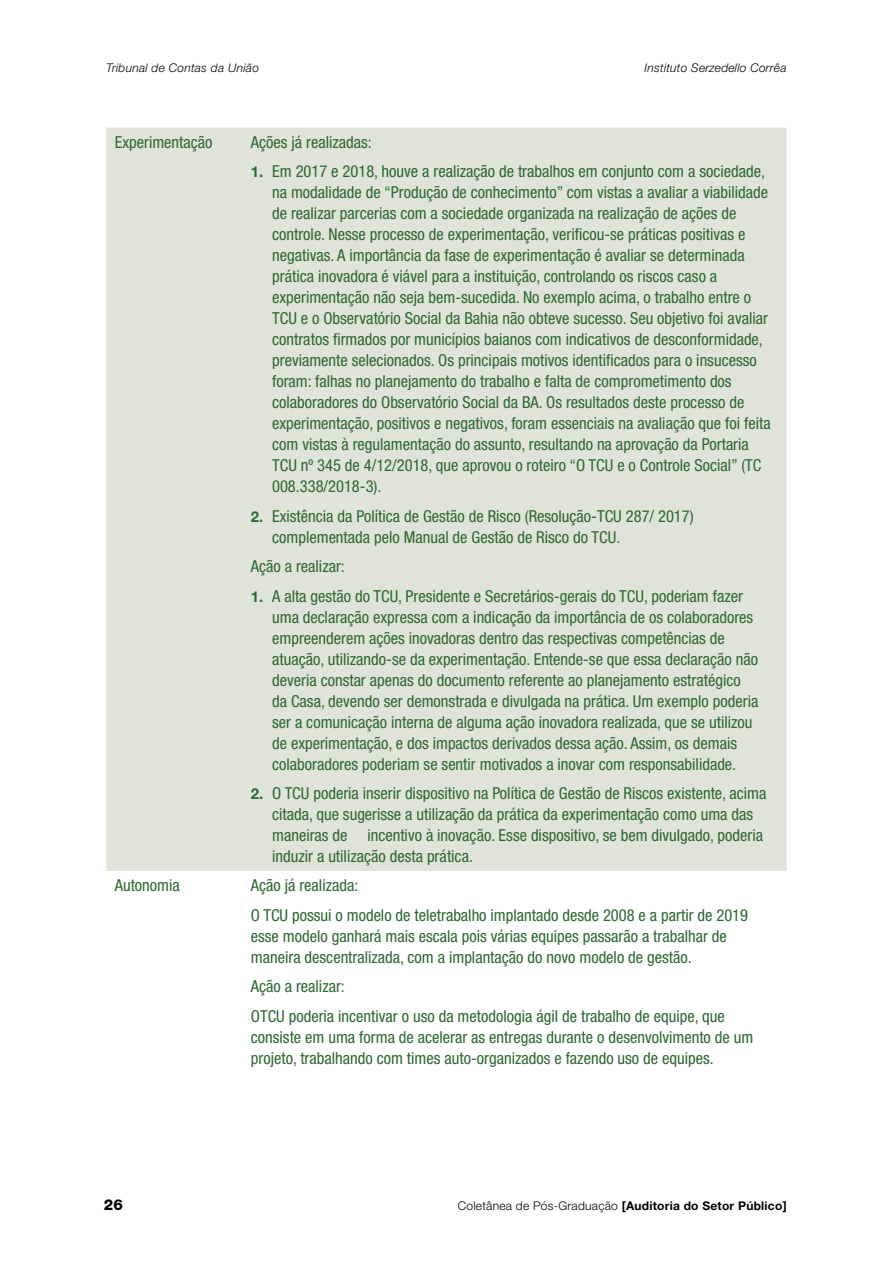
<style>
.page{position:relative;width:893px;height:1263px;background:#fff}
.page>*{position:absolute;margin:0;border:0;box-sizing:border-box;transform-origin:0 0}
.t1{font:condensed 16.5px/21px "Helvetica Neue LT Std";color:#2d6830}
.t2{font:800 15px "Helvetica Neue LT Std";color:#000}
.t3{font:700 12px "Helvetica Neue LT Std";letter-spacing:.02em;color:#000}
.t4{font:italic 300 12px "Helvetica Neue LT Std";letter-spacing:.02em;color:#000}
.s1{font-weight:700;font-stretch:normal;font-size:15px}
.s2{font-weight:300}
</style>
<div class="page">
<div style="left:106px;top:128px;width:681px;height:743px;background:#e0e3d9"></div>
<p class="t4" style="left:106px;top:61px;width:154px">Tribunal de Contas da União</p>
<p class="t4" style="left:645px;top:61px;width:144px">Instituto Serzedello Corrêa</p>
<p class="t1" style="left:115px;top:131px;width:99px">Experimentação</p>
<p class="t1" style="left:251px;top:131px;width:122px">Ações já realizadas:</p>
<p class="t1" style="left:272px;top:161px;width:500px;text-indent:-21px"><span class="s1">1.</span> Em 2017 e 2018, houve a realização de trabalhos em conjunto com a sociedade, na modalidade de “Produção de conhecimento” com vistas a avaliar a viabilidade de realizar parcerias com a sociedade organizada na realização de ações de controle. Nesse processo de experimentação, verificou-se práticas positivas e negativas. A importância da fase de experimentação é avaliar se determinada prática inovadora é viável para a instituição, controlando os riscos caso a experimentação não seja bem-sucedida. No exemplo acima, o trabalho entre o TCU e o Observatório Social da Bahia não obteve sucesso. Seu objetivo foi avaliar contratos firmados por municípios baianos com indicativos de desconformidade, previamente selecionados. Os principais motivos identificados para o insucesso foram: falhas no planejamento do trabalho e falta de comprometimento dos colaboradores do Observatório Social da BA. Os resultados deste processo de experimentação, positivos e negativos, foram essenciais na avaliação que foi feita com vistas à regulamentação do assunto, resultando na aprovação da Portaria TCU nº 345 de 4/12/2018, que aprovou o roteiro “O TCU e o Controle Social” (TC 008.338/2018-3).</p>
<p class="t1" style="left:272px;top:505px;width:423px;text-indent:-21px"><span class="s1">2.</span> Existência da Política de Gestão de Risco (Resolução-TCU 287/ 2017) complementada pelo Manual de Gestão de Risco do TCU.</p>
<p class="t1" style="left:251px;top:556px;width:96px">Ação a realizar:</p>
<p class="t1" style="left:272px;top:585px;width:488px;text-indent:-21px"><span class="s1">1.</span> A alta gestão do TCU, Presidente e Secretários-gerais do TCU, poderiam fazer uma declaração expressa com a indicação da importância de os colaboradores empreenderem ações inovadoras dentro das respectivas competências de atuação, utilizando-se da experimentação. Entende-se que essa declaração não deveria constar apenas do documento referente ao planejamento estratégico da Casa, devendo ser demonstrada e divulgada na prática. Um exemplo poderia ser a comunicação interna de alguma ação inovadora realizada, que se utilizou de experimentação, e dos impactos derivados dessa ação. Assim, os demais colaboradores poderiam se sentir motivados a inovar com responsabilidade.</p>
<p class="t1" style="left:272px;top:783px;width:496px;text-indent:-21px"><span class="s1">2.</span> O TCU poderia inserir dispositivo na Política de Gestão de Riscos existente, acima citada, que sugerisse a utilização da prática da experimentação como uma das maneiras de incentivo à inovação. Esse dispositivo, se bem divulgado, poderia induzir a utilização desta prática.</p>
<p class="t1" style="left:115px;top:875px;width:67px">Autonomia</p>
<p class="t1" style="left:251px;top:870px;width:499px;line-height:29.5px">Ação já realizada:<br>O TCU possui o modelo de teletrabalho implantado desde 2008 e a partir de 2019</p>
<p class="t1" style="left:251px;top:925px;width:477px">esse modelo ganhará mais escala pois várias equipes passarão a trabalhar de maneira descentralizada, com a implantação do novo modelo de gestão.</p>
<p class="t1" style="left:251px;top:971px;width:475px;line-height:29.5px">Ação a realizar:<br>OTCU poderia incentivar o uso da metodologia ágil de trabalho de equipe, que</p>
<p class="t1" style="left:251px;top:1026px;width:504px">consiste em uma forma de acelerar as entregas durante o desenvolvimento de um projeto, trabalhando com times auto-organizados e fazendo uso de equipes.</p>
<p class="t2" style="left:104px;top:1195px;width:20px">26</p>
<p class="t3" style="left:458px;top:1198px;width:330px"><span class="s2">Coletânea de Pós-Graduação</span> [Auditoria do Setor Público]</p>
</div>
